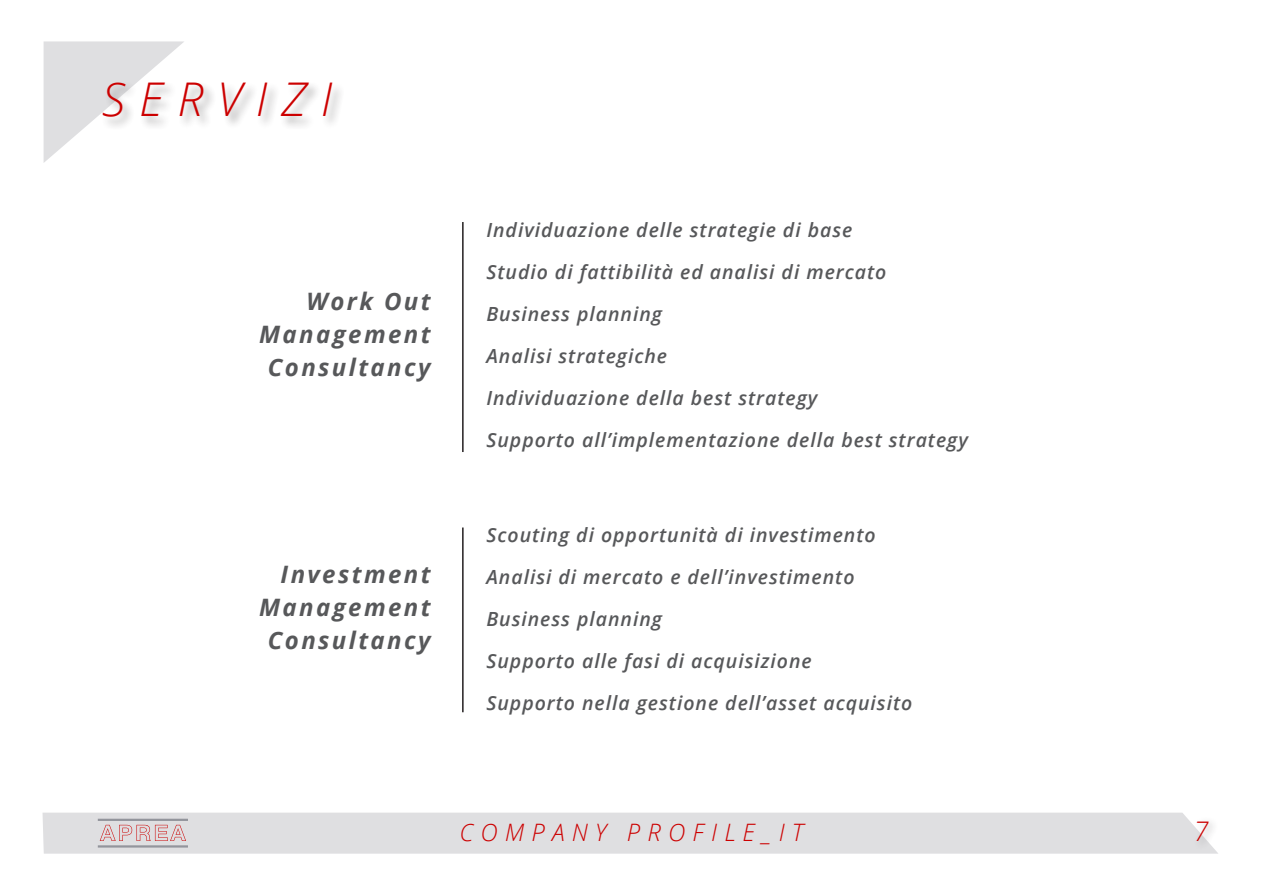
<style>
.page{position:relative;width:1263px;height:893px;background:#fff}
.page>*{position:absolute;margin:0;border:0;box-sizing:border-box;transform-origin:0 0}
.t1{font:italic 300 46.5px "Open Sans";letter-spacing:.3em;color:#c00}
.t2{font:italic 300 27px "Open Sans";color:#c00}
.t3{font:italic 700 24px/33px "Open Sans";letter-spacing:.1em;color:#57585a;text-align:right}
.t4{font:italic 300 24px "Open Sans";letter-spacing:.3em;color:#c00}
.t5{font:italic 600 19.5px "Open Sans";letter-spacing:.05em;color:#57585a}
</style>
<div class="page">
<div style="left:43px;top:813px;width:1175px;height:41px;background:#dfdfe1"></div>
<svg style="left:44px;top:41px;width:140px;height:121px"></svg>
<div style="left:1191px;top:817px;width:27px;height:35px;background:#231f20;opacity:.45"></div>
<div style="left:100px;top:81px;width:245px;height:50px;background:#231f20;opacity:.45"></div>
<svg style="left:100px;top:825px;width:86px;height:16px"></svg>
<hr style="left:98px;top:819px;width:90px;height:2px;background:#93959c">
<hr style="left:98px;top:845px;width:90px;height:3px;background:#93959c">
<hr style="left:462px;top:222px;width:2px;height:230px;background:#231f20">
<hr style="left:462px;top:527px;width:2px;height:185px;background:#231f20">
<p class="t1" style="left:102px;top:68px;width:232px">SERVIZI</p>
<p class="t3" style="left:259px;top:284px;width:173px">Work Out<br>Management<br>Consultancy</p>
<p class="t3" style="left:259px;top:557px;width:173px">Investment<br>Management<br>Consultancy</p>
<p class="t5" style="left:486px;top:216px;width:367px">Individuazione delle strategie di base</p>
<p class="t5" style="left:486px;top:258px;width:402px">Studio di fattibilità ed analisi di mercato</p>
<p class="t5" style="left:486px;top:300px;width:177px">Business planning</p>
<p class="t5" style="left:486px;top:342px;width:182px">Analisi strategiche</p>
<p class="t5" style="left:486px;top:384px;width:333px">Individuazione della best strategy</p>
<p class="t5" style="left:486px;top:426px;width:483px">Supporto all’implementazione della best strategy</p>
<p class="t5" style="left:486px;top:522px;width:391px">Scouting di opportunità di investimento</p>
<p class="t5" style="left:486px;top:564px;width:370px">Analisi di mercato e dell’investimento</p>
<p class="t5" style="left:486px;top:606px;width:177px">Business planning</p>
<p class="t5" style="left:486px;top:648px;width:327px">Supporto alle fasi di acquisizione</p>
<p class="t5" style="left:486px;top:690px;width:427px">Supporto nella gestione dell’asset acquisito</p>
<p class="t4" style="left:459px;top:816px;width:345px">COMPANY PROFILE_IT</p>
<p class="t2" style="left:1193px;top:813px;width:16px">7</p>
</div>
